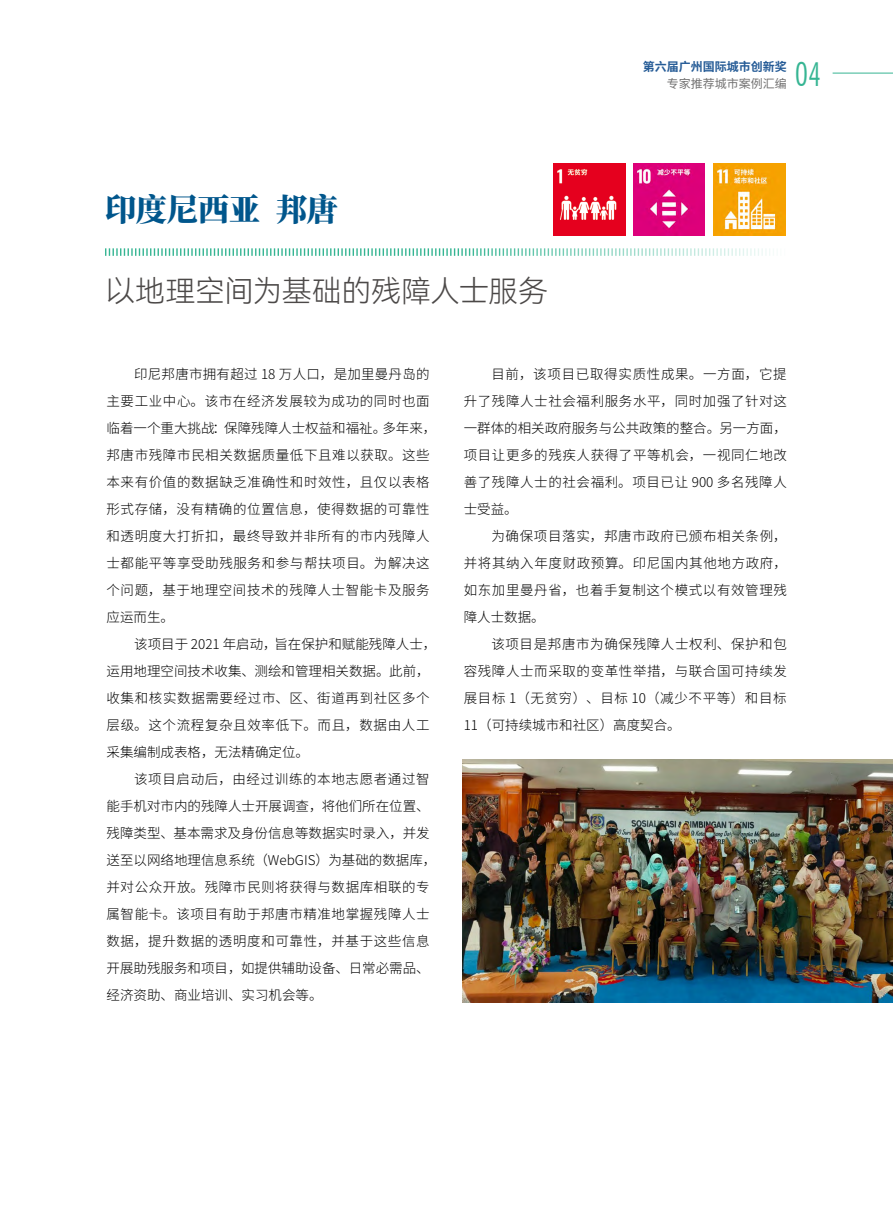
<style>
.page{position:relative;width:893px;height:1212px;background:#fff}
.page>*{position:absolute;margin:0;border:0;box-sizing:border-box;transform-origin:0 0}
.t1{font:300 condensed 33px "Futura BT";color:#36b593}
.t2{font:800 31.5px "Source Han Serif CN";letter-spacing:-.02em;color:#00568c}
.t3{font:30px "Harmony OS Sans SC Light";letter-spacing:-.02em;color:#4c4948}
.t4{font:300 13.5px/27px "Source Han Sans CN";letter-spacing:.045em;color:#000;text-align:justify}
.t5{font:300 13.5px/27px "Source Han Sans CN";color:#000}
.t6{font:700 12px "Source Han Sans CN";color:#255b96}
.t7{font:12px "Source Han Sans CN";color:#727171}
</style>
<div class="page">
<hr style="left:833px;top:73px;width:60px;height:1px;background:#36b593">
<img style="left:462px;top:759px;width:431px;height:243px">
<svg style="left:105px;top:248px;width:665px;height:8px"></svg>
<img style="left:553px;top:164px;width:72px;height:72px">
<img style="left:633px;top:164px;width:72px;height:71px">
<img style="left:714px;top:164px;width:71px;height:71px">
<p class="t6" style="left:643px;top:60px;width:146px">第六届广州国际城市创新奖</p>
<p class="t7" style="left:667px;top:76px;width:122px">专家推荐城市案例汇编</p>
<h1 class="t1" style="left:795px;top:54px;width:27px">04</h1>
<h2 class="t2" style="left:105px;top:192px;width:234px">印度尼西亚 邦唐</h2>
<h3 class="t3" style="left:105px;top:270px;width:445px">以地理空间为基础的残障人士服务</h3>
<p class="t4" style="left:107px;top:360px;width:331px;text-align:left;text-indent:28px">印尼邦唐市拥有超过 18 万人口，是加里曼丹岛的主要工业中心。该市在经济发展较为成功的同时也面临着一个重大挑战：保障残障人士权益和福祉。多年来，邦唐市残障市民相关数据质量低下且难以获取。这些本来有价值的数据缺乏准确性和时效性，且仅以表格形式存储，没有精确的位置信息，使得数据的可靠性和透明度大打折扣，最终导致并非所有的市内残障人士都能平等享受助残服务和参与帮扶项目。为解决这个问题，基于地理空间技术的残障人士智能卡及服务应运而生。</p>
<p class="t5" style="left:107px;top:630px;width:331px;text-indent:28px">该项目于 2021 年启动，旨在保护和赋能残障人士，运用地理空间技术收集、测绘和管理相关数据。此前，收集和核实数据需要经过市、区、街道再到社区多个层级。这个流程复杂且效率低下。而且，数据由人工采集编制成表格，无法精确定位。</p>
<p class="t5" style="left:107px;top:765px;width:331px;text-indent:28px">该项目启动后，由经过训练的本地志愿者通过智能手机对市内的残障人士开展调查，将他们所在位置、残障类型、基本需求及身份信息等数据实时录入，并发送至以网络地理信息系统（WebGIS）为基础的数据库，并对公众开放。残障市民则将获得与数据库相联的专属智能卡。该项目有助于邦唐市精准地掌握残障人士数据，提升数据的透明度和可靠性，并基于这些信息开展助残服务和项目，如提供辅助设备、日常必需品、经济资助、商业培训、实习机会等。</p>
<p class="t4" style="left:464px;top:360px;width:325px;text-indent:28px">目前，该项目已取得实质性成果。一方面，它提升了残障人士社会福利服务水平，同时加强了针对这一群体的相关政府服务与公共政策的整合。另一方面，项目让更多的残疾人获得了平等机会，一视同仁地改善了残障人士的社会福利。项目已让 900 多名残障人士受益。</p>
<p class="t4" style="left:464px;top:522px;width:325px;text-indent:28px">为确保项目落实，邦唐市政府已颁布相关条例，并将其纳入年度财政预算。印尼国内其他地方政府，如东加里曼丹省，也着手复制这个模式以有效管理残障人士数据。</p>
<p class="t4" style="left:464px;top:630px;width:325px;text-indent:28px">该项目是邦唐市为确保残障人士权利、保护和包容残障人士而采取的变革性举措，与联合国可持续发展目标 1（无贫穷）、目标 10（减少不平等）和目标11（可持续城市和社区）高度契合。</p>
</div>
